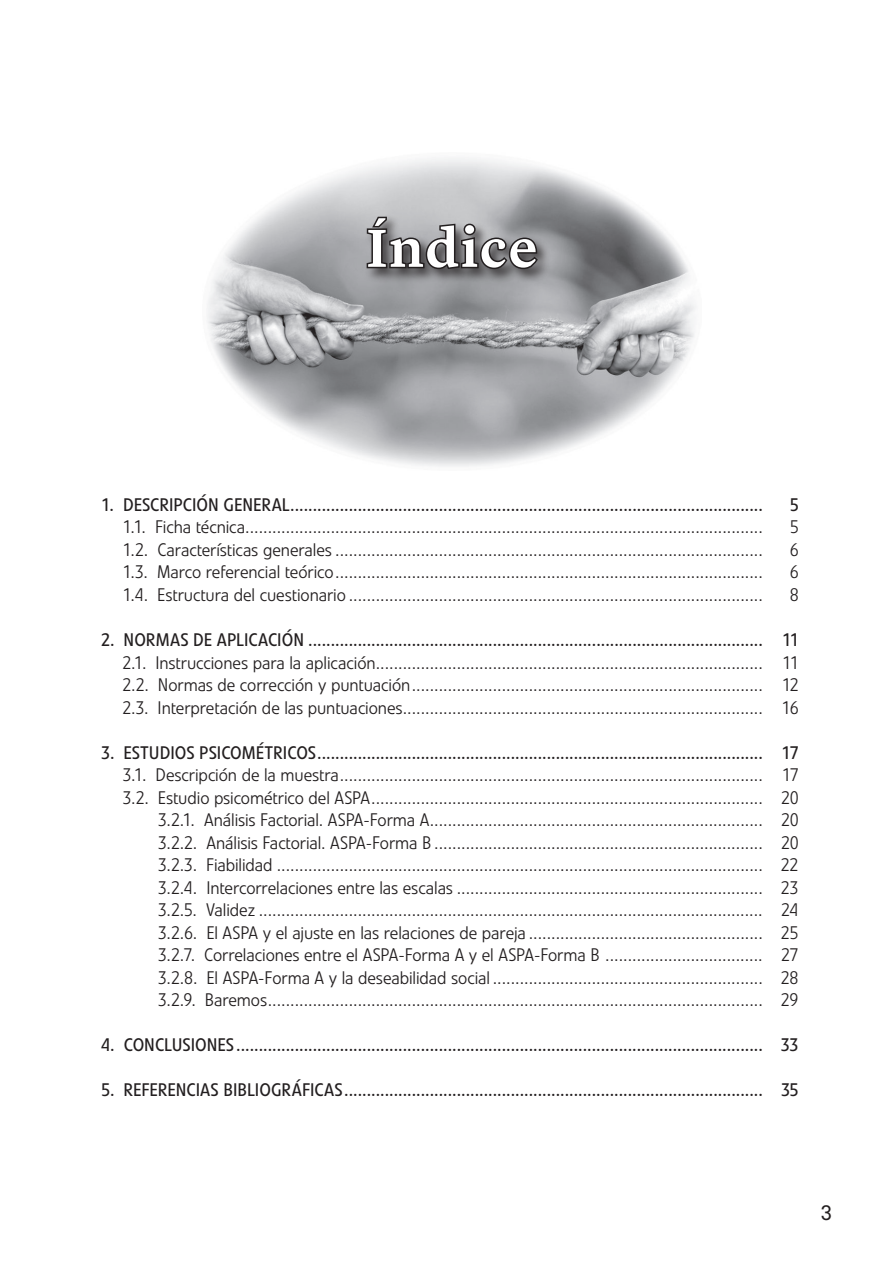
<style>
.page{position:relative;width:893px;height:1263px;background:#fff}
.page>*{position:absolute;margin:0;border:0;box-sizing:border-box;transform-origin:0 0}
.t1{font:600 55.5px "Lyon Text";letter-spacing:.03em;color:#fff}
.t2{font:21px "Akkurat Pro";color:#231f20}
.t3{font:300 18px/22.5px "Linotype Veto";letter-spacing:-.005em;color:#231f20;text-align:justify}
.t4{font:18px "Linotype Veto";color:#231f20}
.s1{color:#231f20}
</style>
<div class="page">
<img style="left:207px;top:158px;width:489px;height:309px">
<div style="left:364px;top:214px;width:187px;height:69px;background:#231f20;opacity:.75"></div>
<h1 class="t1" style="left:366px;top:218px;width:173px"><span class="s1">Ín</span>dice</h1>
<p class="t4" style="left:101px;top:494px;width:663px">1. DESCRIPCIÓN GENERAL .........................................................................................................</p>
<p class="t4" style="left:789px;top:494px;width:10px">5</p>
<p class="t3" style="left:122px;top:515px;width:642px">1.1. Ficha técnica...................................................................................................................</p>
<p class="t3" style="left:789px;top:515px;width:10px">5</p>
<p class="t3" style="left:122px;top:538px;width:642px">1.2. Características generales ...............................................................................................</p>
<p class="t3" style="left:789px;top:538px;width:10px">6</p>
<p class="t3" style="left:122px;top:560px;width:642px">1.3. Marco referencial teórico ...............................................................................................</p>
<p class="t3" style="left:789px;top:560px;width:10px">6</p>
<p class="t3" style="left:122px;top:583px;width:642px">1.4. Estructura del cuestionario ............................................................................................</p>
<p class="t3" style="left:789px;top:583px;width:10px">8</p>
<p class="t4" style="left:101px;top:629px;width:699px">2. NORMAS DE APLICACIÓN ..................................................................................................... 11</p>
<p class="t3" style="left:122px;top:650px;width:678px">2.1. Instrucciones para la aplicación...................................................................................... 11<br>2.2. Normas de corrección y puntuación .............................................................................. 12<br>2.3. Interpretación de las puntuaciones................................................................................ 16</p>
<p class="t4" style="left:101px;top:741px;width:699px">3. ESTUDIOS PSICOMÉTRICOS ................................................................................................... 17</p>
<p class="t3" style="left:122px;top:763px;width:678px;text-align:right">3.1. Descripción de la muestra .............................................................................................. 17<br>3.2. Estudio psicométrico del ASPA ....................................................................................... 20<br>3.2.1. Análisis Factorial. ASPA-Forma A .......................................................................... 20<br>3.2.2. Análisis Factorial. ASPA-Forma B ......................................................................... 20<br>3.2.3. Fiabilidad ............................................................................................................ 22<br>3.2.4. Intercorrelaciones entre las escalas .................................................................... 23<br>3.2.5. Validez ................................................................................................................ 24<br>3.2.6. El ASPA y el ajuste en las relaciones de pareja .................................................... 25<br>3.2.7. Correlaciones entre el ASPA-Forma A y el ASPA-Forma B ................................... 27<br>3.2.8. El ASPA-Forma A y la deseabilidad social ............................................................ 28<br>3.2.9. Baremos .............................................................................................................. 29</p>
<p class="t4" style="left:101px;top:1034px;width:699px">4. CONCLUSIONES ..................................................................................................................... 33</p>
<p class="t4" style="left:101px;top:1079px;width:699px">5. REFERENCIAS BIBLIOGRÁFICAS ............................................................................................. 35</p>
<p class="t2" style="left:820px;top:1203px;width:13px">3</p>
</div>
